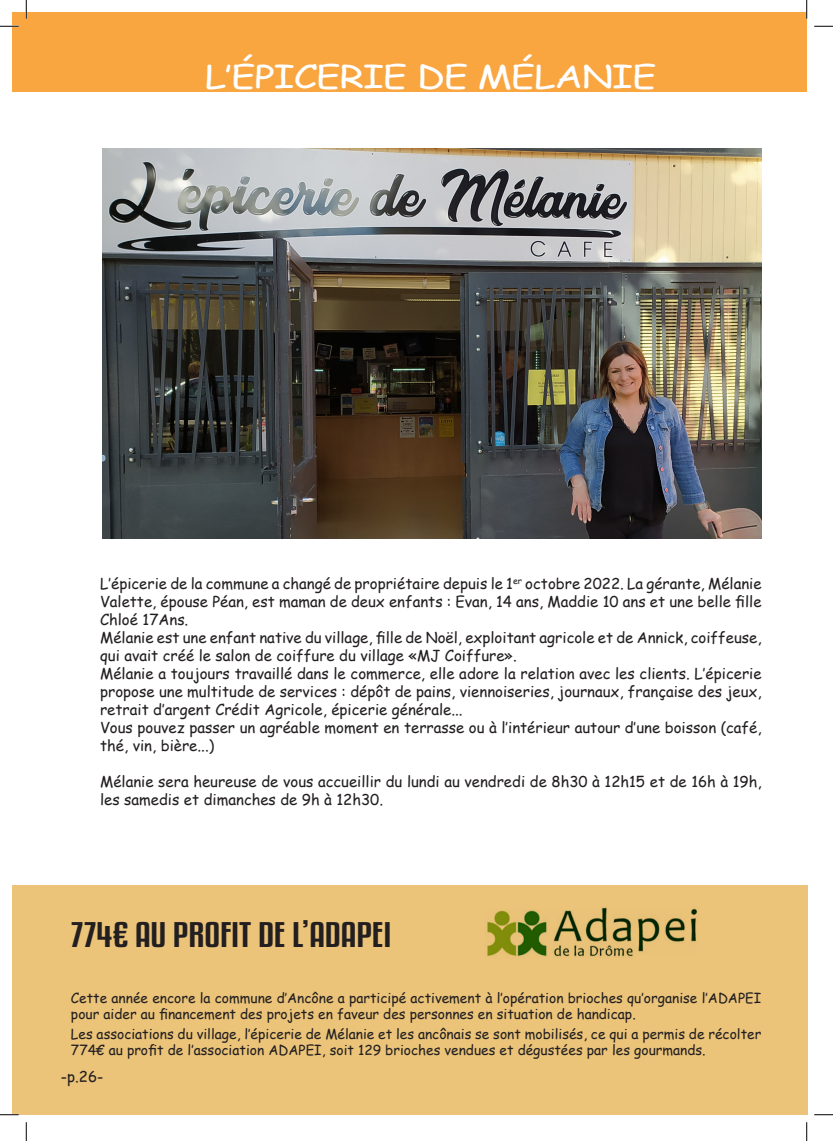
<style>
.page{position:relative;width:833px;height:1141px;background:#fff}
.page>*{position:absolute;margin:0;border:0;box-sizing:border-box;transform-origin:0 0}
.t1{font:31.25px "Kenyan Coffee Rg";color:#231f20;scale:1.25 1}
.t2{font:31.25px "Comic Sans MS";letter-spacing:-.03em;color:#fff;scale:1.25 1}
.t3{font:15px/18px "Comic Sans MS";color:#231f20}
.t4{font:13.75px/16.2px "Comic Sans MS";color:#231f20}
</style>
<div class="page">
<div style="left:12px;top:885px;width:795px;height:229px;background:#ebc47a"></div>
<img style="left:102px;top:149px;width:658px;height:389px">
<div style="left:12px;top:12px;width:794px;height:80px;background:#f9a641"></div>
<img style="left:487px;top:907px;width:210px;height:50px">
<svg style="left:0;top:25px;width:19px;height:2px"></svg>
<svg style="left:814px;top:25px;width:18px;height:2px"></svg>
<svg style="left:0;top:1114px;width:19px;height:1px"></svg>
<svg style="left:814px;top:1114px;width:18px;height:1px"></svg>
<svg style="left:25px;top:0;width:2px;height:19px"></svg>
<svg style="left:25px;top:1122px;width:2px;height:18px"></svg>
<svg style="left:805px;top:0;width:2px;height:19px"></svg>
<svg style="left:806px;top:1122px;width:1px;height:18px"></svg>
<h1 class="t2" style="left:205px;top:54px;width:362px">L’ÉPICERIE DE MÉLANIE</h1>
<p class="t3" style="left:100px;top:573px;width:662px">L’épicerie de la commune a changé de propriétaire depuis le 1<sup>er</sup> octobre 2022. La gérante, Mélanie Valette, épouse Péan, est maman de deux enfants : Evan, 14 ans, Maddie 10 ans et une belle fille Chloé 17Ans.<br>Mélanie est une enfant native du village, fille de Noël, exploitant agricole et de Annick, coiffeuse, qui avait créé le salon de coiffure du village «MJ Coiffure».<br>Mélanie a toujours travaillé dans le commerce, elle adore la relation avec les clients. L’épicerie propose une multitude de services : dépôt de pains, viennoiseries, journaux, française des jeux, retrait d’argent Crédit Agricole, épicerie générale...<br>Vous pouvez passer un agréable moment en terrasse ou à l’intérieur autour d’une boisson (café, thé, vin, bière...)</p>
<p class="t3" style="left:100px;top:771px;width:662px">Mélanie sera heureuse de vous accueillir du lundi au vendredi de 8h30 à 12h15 et de 16h à 19h, les samedis et dimanches de 9h à 12h30.</p>
<h1 class="t1" style="left:71px;top:913px;width:258px">774€ AU PROFIT DE L’ADAPEI</h1>
<p class="t4" style="left:71px;top:989px;width:691px">Cette année encore la commune d’Ancône a participé activement à l’opération brioches qu’organise l’ADAPEI pour aider au financement des projets en faveur des personnes en situation de handicap.</p>
<p class="t4" style="left:71px;top:1025px;width:691px">Les associations du village, l’épicerie de Mélanie et les ancônais se sont mobilisés, ce qui a permis de récolter<br>774€ au profit de l’association ADAPEI, soit 129 brioches vendues et dégustées par les gourmands.</p>
<p class="t3" style="left:61px;top:1066px;width:44px">-p.26-</p>
</div>
